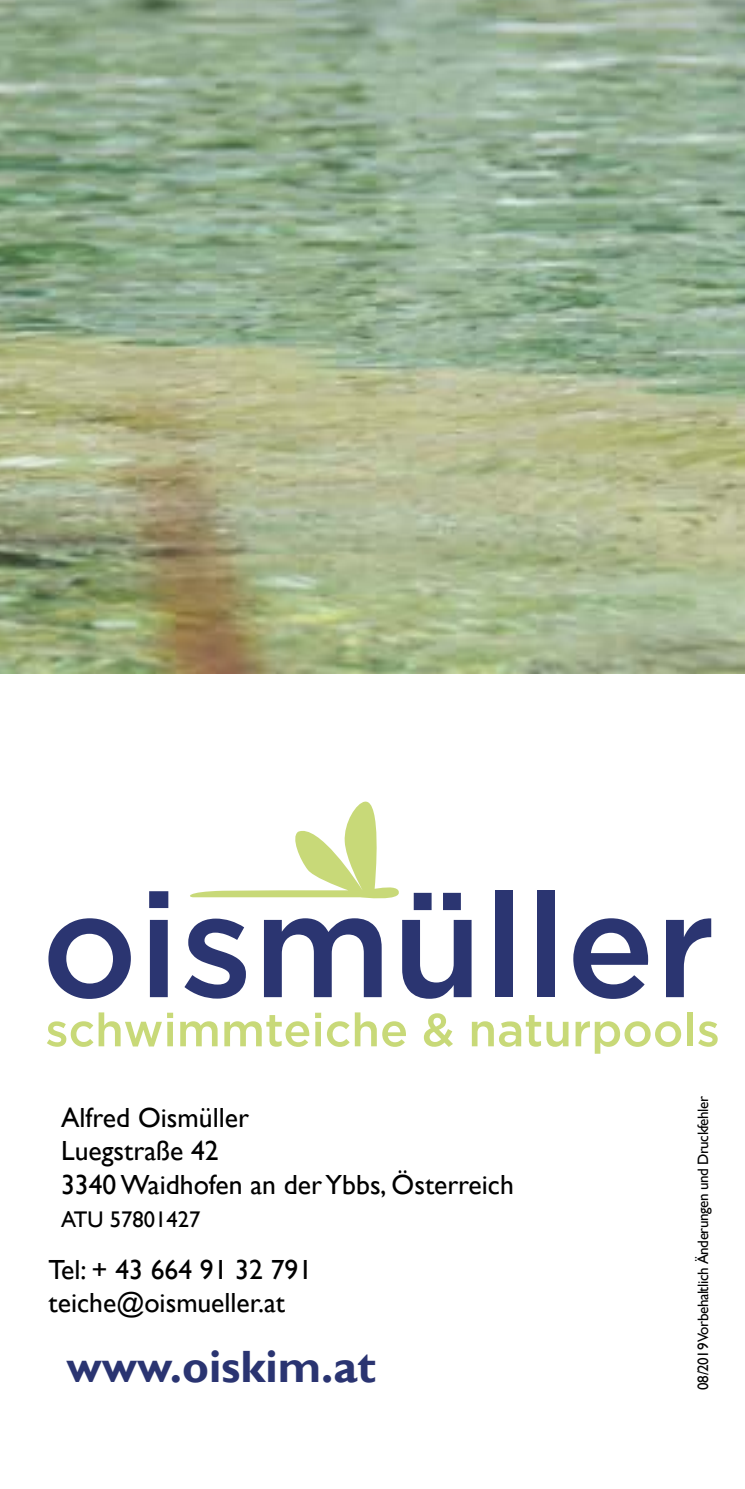
<style>
.page{position:relative;width:745px;height:1489px;background:#fff}
.page>*{position:absolute;margin:0;border:0;box-sizing:border-box;transform-origin:0 0}
.t1{font:700 45.25px "Gill Sans";color:#2a3471}
.t2{font:27.75px/33.2px "Gill Sans";color:#000}
.t3{font:22.5px "Gill Sans";color:#000}
.t4{font:15px "Gill Sans";letter-spacing:-.03em;color:#000}
</style>
<div class="page">
<svg style="left:48px;top:918px;width:83px;height:80px"></svg>
<svg style="left:149px;top:891px;width:19px;height:106px;background:#4c5587"></svg>
<div style="left:494px;top:890px;width:18px;height:107px;background:#2b3571"></div>
<div style="left:536px;top:890px;width:18px;height:107px;background:#2b3571"></div>
<svg style="left:573px;top:918px;width:74px;height:80px"></svg>
<svg style="left:666px;top:918px;width:44px;height:79px"></svg>
<svg style="left:47px;top:1012px;width:126px;height:34px"></svg>
<svg style="left:180px;top:1021px;width:37px;height:25px"></svg>
<svg style="left:224px;top:1015px;width:85px;height:31px"></svg>
<div style="left:315px;top:1021px;width:6px;height:25px;background:#c8d978"></div>
<svg style="left:315px;top:1012px;width:6px;height:5px"></svg>
<svg style="left:327px;top:1012px;width:49px;height:34px"></svg>
<svg style="left:382px;top:1021px;width:23px;height:25px"></svg>
<svg style="left:423px;top:1013px;width:29px;height:33px"></svg>
<svg style="left:471px;top:1015px;width:69px;height:31px"></svg>
<svg style="left:546px;top:1021px;width:22px;height:25px"></svg>
<svg style="left:575px;top:1021px;width:105px;height:32px"></svg>
<div style="left:686px;top:1012px;width:6px;height:34px;background:#c8d978"></div>
<svg style="left:698px;top:1021px;width:19px;height:25px"></svg>
<svg style="left:184px;top:801px;width:287px;height:197px"></svg>
<img style="left:0;top:0;width:744px;height:673px">
<p class="t2" style="left:61px;top:1101px;width:454px">Alfred Oismüller<br>Luegstraße 42<br>3340 Waidhofen an der Ybbs, Österreich</p>
<p class="t3" style="left:61px;top:1206px;width:141px">ATU 57801427</p>
<p class="t2" style="left:49px;top:1252px;width:265px">Tel: + 43 664 91 32 791 teiche@oismueller.at</p>
<h1 class="t1" style="left:66px;top:1339px;width:311px">www.oiskim.at</h1>
<p class="t4" style="left:694px;top:1389px;width:295px;rotate:-90deg">08/2019 Vorbehaltlich Änderungen und Druckfehler</p>
</div>
